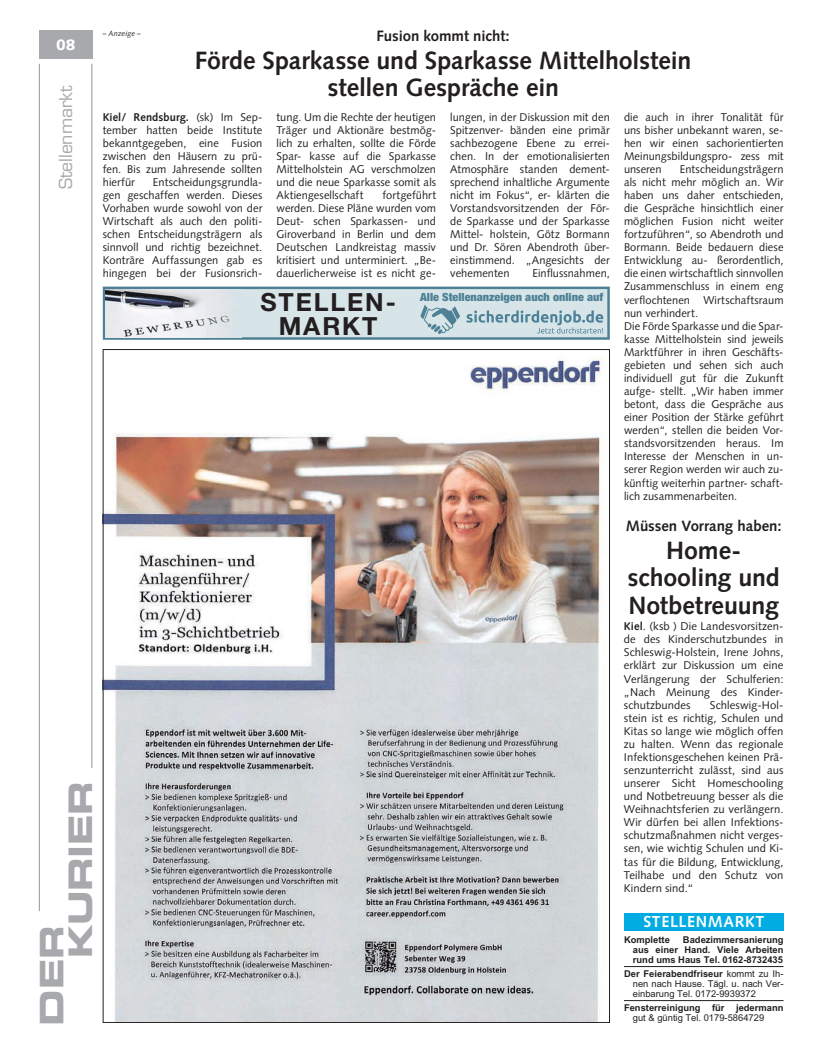
<style>
.page{position:relative;width:819px;height:1053px;background:#fff}
.page>*{position:absolute;margin:0;border:0;box-sizing:border-box;transform-origin:0 0}
.t1{font:32.5px/28.9px "Eurostile LT Std Bold Ex 2";letter-spacing:-.01em;color:#a8a9ad}
.t2{font:700 25px/27.5px "Syntax LT Std";letter-spacing:-.005em;color:#231f20;text-align:center}
.t3{font:700 25px/23.8px "Helvetica Neue";letter-spacing:.075em;color:#231f20;text-align:center}
.t4{font:17.5px "Eurostile LT Std";color:#a8a9ad}
.t5{font:700 15.88px "Syntax LT Std";letter-spacing:.04em;color:#fff}
.t6{font:700 15px "Syntax LT Std";letter-spacing:-.005em;color:#231f20}
.t7{font:900 15px "Syntax LT Std";color:#fff}
.t8{font:11.25px/13px "Syntax LT Std";letter-spacing:.005em;color:#231f20;text-align:justify}
.t9{font:900 condensed 11.25px "Helvetica Neue";color:#4e8196;scale:1.08 1}
.t10{font:700 9.38px/10px "Arial";color:#231f20;text-align:justify}
.t11{font:9.38px/10px "Arial";color:#231f20;text-align:justify}
.t12{font:italic 7.5px "Syntax LT Std";letter-spacing:.015em;color:#231f20}
.s1{font-weight:700}
.s2{font-weight:400}
</style>
<div class="page">
<hr style="left:39px;top:64px;width:1px;height:847px;background:#939598">
<hr style="left:92px;top:64px;width:1px;height:703px;background:#939598">
<div style="left:39px;top:30px;width:53px;height:29px;background:#a8a9ad"></div>
<img style="left:105px;top:357px;width:497px;height:663px">
<div style="left:624px;top:912px;width:159px;height:18px;background:#00ace1"></div>
<hr style="left:624px;top:1000px;width:159px;height:1px;background:#231f20">
<hr style="left:624px;top:966px;width:159px;height:1px;background:#231f20">
<svg style="left:103px;top:286px;width:506px;height:54px;background:#c1d1d7"></svg>
<p class="t7" style="left:56px;top:36px;width:21px">08</p>
<p class="t4" style="left:55px;top:189px;width:105px;rotate:-90deg">Stellenmarkt</p>
<p class="t1" style="left:37px;top:958px;width:179px;text-indent:-67px;rotate:-90deg">DER<br>KURIER</p>
<p class="t6" style="left:376px;top:28px;width:134px">Fusion kommt nicht:</p>
<p class="t2" style="left:195px;top:47px;width:498px">Förde Sparkasse und Sparkasse Mittelholstein stellen Gespräche ein</p>
<p class="t8" style="left:624px;top:110px;width:161px">die auch in ihrer Tonalität für uns bisher unbekannt waren, se&shy;hen wir einen sachorientierten Meinungsbildungspro- zess mit unseren</p>
<p class="t12" style="left:103px;top:29px;width:40px">– Anzeige –</p>
<p class="t8" style="left:276px;top:110px;width:161px">tung. Um die Rechte der heutigen Träger und Aktionäre bestmög&shy;lich zu erhalten, sollte die Förde Spar- kasse auf die Sparkasse Mittelholstein AG verschmolzen und die neue Sparkasse somit als Aktiengesellschaft</p>
<p class="t8" style="left:450px;top:110px;width:161px">lungen, in der Diskussion mit den Spitzenver- bänden eine primär sachbezogene Ebene zu errei&shy;chen. In der emotionalisierten Atmosphäre standen dement&shy;sprechend inhaltliche Argumente nicht im Fokus“, er- klärten die Vorstandsvorsitzenden der För&shy;de Sparkasse und der Sparkasse Mittel- holstein, Götz Bormann und Dr. Sören Abendroth über&shy;einstimmend. „Angesichts der vehementen</p>
<p class="t8" style="left:103px;top:110px;width:161px"><span class="s1">Kiel/ Rendsburg.</span> (sk) Im Sep&shy;tember hatten beide Institute bekanntgegeben, eine Fusion zwischen den Häusern zu prü&shy;fen. Bis zum Jahresende sollten hierfür</p>
<p class="t8" style="left:624px;top:162px;width:161px;text-align:left;text-indent:56px">Entscheidungsträgern als nicht mehr möglich an. Wir haben uns daher entschieden, die Gespräche hinsichtlich einer möglichen Fusion nicht weiter fortzuführen“, so Abendroth und<br>Bormann. Beide bedauern diese<br>Entwicklung au- ßerordentlich, die einen wirtschaftlich sinnvollen<br>Zusammenschluss in einem eng verflochtenen Wirtschaftsraum nun verhindert.<br>Die Förde Sparkasse und die Spar&shy;kasse Mittelholstein sind jeweils<br>Marktführer in ihren Geschäfts&shy;gebieten und sehen sich auch individuell gut für die Zukunft aufge- stellt. „Wir haben immer betont, dass die Gespräche aus einer Position der Stärke geführt werden“, stellen die beiden Vor&shy;standsvorsitzenden heraus. Im<br>Interesse der Menschen in un&shy;serer Region werden wir auch zu&shy;künftig weiterhin partner- schaft&shy;lich zusammenarbeiten.</p>
<p class="t8" style="left:103px;top:175px;width:161px;text-indent:50px">Entscheidungsgrundla&shy;gen geschaffen werden. Dieses Vorhaben wurde sowohl von der Wirtschaft als auch den politi&shy;schen Entscheidungsträgern als sinnvoll und richtig bezeichnet.<br>Konträre Auffassungen gab es hingegen bei der Fusionsrich-</p>
<p class="t8" style="left:276px;top:188px;width:161px;text-indent:106px">fortgeführt werden. Diese Pläne wurden vom Deut- schen Sparkassen- und Giroverband in Berlin und dem Deutschen Landkreistag massiv kritisiert und unterminiert. „Be&shy;dauerlicherweise ist es nicht ge-</p>
<p class="t8" style="left:532px;top:267px;width:79px">Einflussnahmen,</p>
<p class="t3" style="left:260px;top:289px;width:137px">STELLEN-<br>MARKT</p>
<p class="t9" style="left:420px;top:290px;width:171px">Alle Stellenanzeigen auch online auf</p>
<p class="t6" style="left:625px;top:517px;width:157px">Müssen Vorrang haben:</p>
<p class="t2" style="left:627px;top:536px;width:154px">Home&shy;schooling und<br>Notbetreuung</p>
<p class="t8" style="left:624px;top:620px;width:161px"><span class="s1">Kiel</span>. (ksb ) Die Landesvorsitzen&shy;de des Kinderschutzbundes in Schleswig-Holstein, Irene Johns, erklärt zur Diskussion um eine Verlängerung der Schulferien: „Nach Meinung des Kinder&shy;schutzbundes</p>
<p class="t8" style="left:624px;top:698px;width:161px;text-indent:86px">Schleswig-Hol&shy;stein ist es richtig, Schulen und Kitas so lange wie möglich offen zu halten. Wenn das regionale Infektionsgeschehen keinen Prä&shy;senzunterricht zulässt, sind aus unserer Sicht Homeschooling und Notbetreuung besser als die Weihnachtsferien zu verlängern.<br>Wir dürfen bei allen Infektions&shy;schutzmaßnahmen nicht verges&shy;sen, wie wichtig Schulen und Ki&shy;tas für die Bildung, Entwicklung, Teilhabe und den Schutz von Kindern sind.“</p>
<p class="t5" style="left:643px;top:912px;width:122px">STELLENMARKT</p>
<p class="t10" style="left:624px;top:934px;width:47px">Komplette</p>
<p class="t10" style="left:633px;top:934px;width:152px;text-indent:50px">Badezimmersanierung aus einer Hand. Viele Arbeiten rund ums Haus Tel. 0162-8732435</p>
<p class="t11" style="left:632px;top:968px;width:152px;text-indent:-9px"><span class="s1">Der Feierabendfriseur</span> kommt zu Ih&shy;nen nach Hause. Tägl. u. nach Ver&shy;einbarung Tel. 0172-9939372</p>
<p class="t10" style="left:632px;top:1002px;width:152px;text-indent:-9px">Fensterreinigung für jedermann <span class="s2">gut &amp; güntig Tel. 0179-5864729</span></p>
</div>
